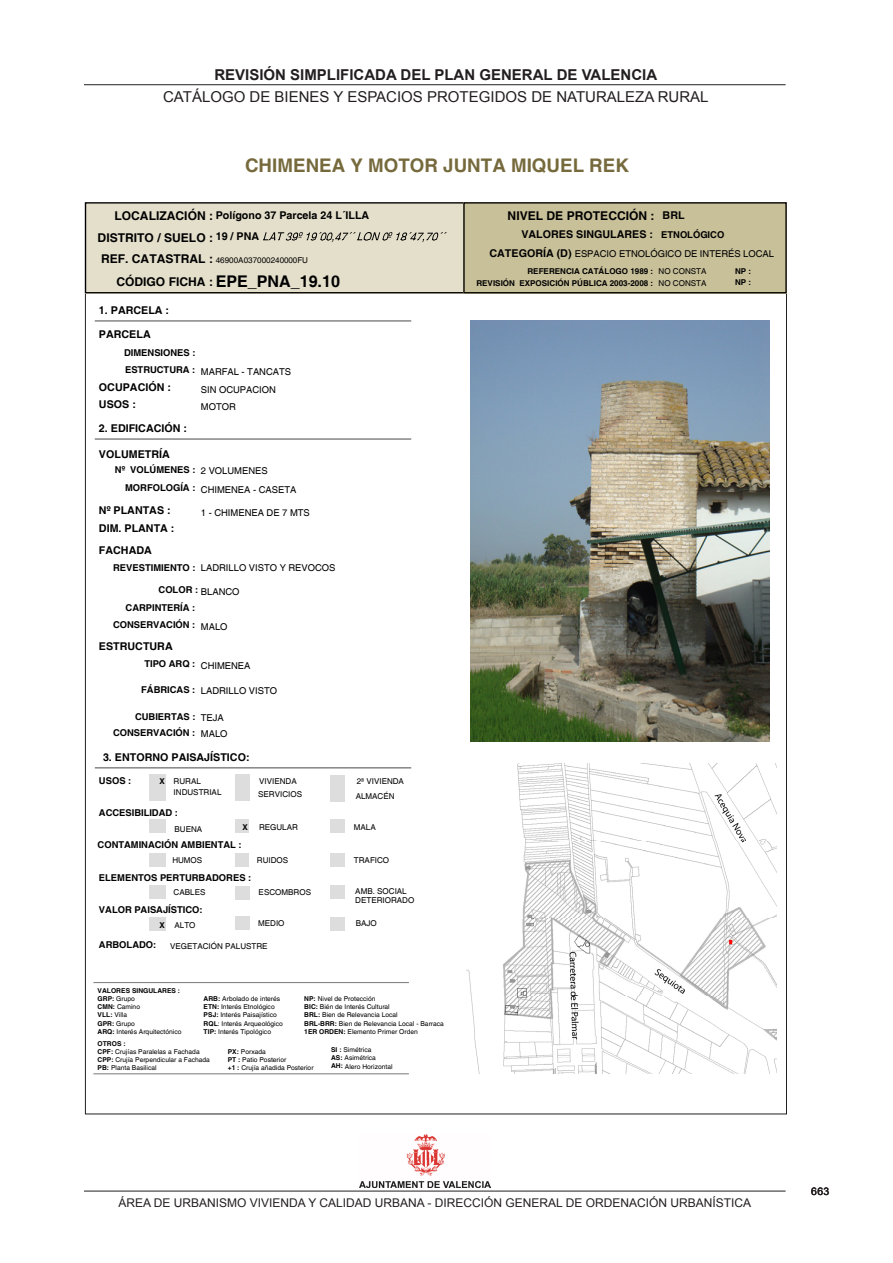
<style>
.page{position:relative;width:893px;height:1263px;background:#fff}
.page>*{position:absolute;margin:0;border:0;box-sizing:border-box;transform-origin:0 0}
.t1{font:700 18.75px "Helvetica";color:#766a3d}
.t2{font:700 16.05px "Helvetica";color:#000}
.t3{font:15px "Arial";color:#231f20}
.t4{font:700 15px "Arial";color:#231f20}
.t5{font:700 12.15px "Helvetica";color:#000}
.t6{font:12px "Arial";color:#231f20}
.t7{font:700 10.65px/17.4px "Helvetica";color:#000}
.t8{font:10.5px "Arial";color:#231f20}
.t9{font:9.45px/20.2px "Helvetica";color:#000}
.t10{font:700 9.45px/16px "Helvetica";letter-spacing:-.005em;color:#000}
.t11{font:8.1px/9.3px "Helvetica";color:#000}
.t12{font:700 8.1px/10.8px "Helvetica";letter-spacing:.005em;color:#000}
.t13{font:6.75px/8.1px "Helvetica";color:#000}
.t14{font:700 6.75px "Helvetica";letter-spacing:.005em;color:#000}
.s1{font-size:12.15px}
.s2{font-size:10.65px}
.s3{font-weight:700;font-size:12.15px}
.s4{font-weight:700}
.s5{font-weight:400}
.s6{font-weight:700;font-size:10.65px}
.s7{font-size:9.45px}
</style>
<div class="page">
<hr style="left:84px;top:84px;width:702px;height:1px;background:#231f20">
<hr style="left:84px;top:1191px;width:702px;height:1px;background:#231f20">
<img style="left:359px;top:1134px;width:131px;height:53px">
<img style="left:471px;top:321px;width:299px;height:420px">
<img style="left:467px;top:764px;width:310px;height:310px">
<hr style="left:95px;top:320px;width:316px;height:2px;background:#777">
<hr style="left:95px;top:767px;width:316px;height:1px;background:#777">
<div style="left:149px;top:774px;width:16px;height:13px;background:#ddd"></div>
<div style="left:149px;top:787px;width:16px;height:14px;background:#ddd"></div>
<div style="left:235px;top:787px;width:15px;height:14px;background:#ddd"></div>
<div style="left:330px;top:789px;width:15px;height:13px;background:#ddd"></div>
<div style="left:149px;top:819px;width:16px;height:14px;background:#ddd"></div>
<div style="left:235px;top:819px;width:14px;height:14px;background:#ddd"></div>
<div style="left:330px;top:819px;width:15px;height:14px;background:#ddd"></div>
<div style="left:149px;top:853px;width:16px;height:13px;background:#ddd"></div>
<div style="left:235px;top:853px;width:14px;height:13px;background:#ddd"></div>
<div style="left:330px;top:853px;width:15px;height:13px;background:#ddd"></div>
<div style="left:149px;top:885px;width:16px;height:14px;background:#ddd"></div>
<div style="left:235px;top:886px;width:15px;height:14px;background:#ddd"></div>
<div style="left:330px;top:885px;width:15px;height:14px;background:#ddd"></div>
<div style="left:149px;top:917px;width:16px;height:14px;background:#ddd"></div>
<div style="left:235px;top:916px;width:15px;height:13px;background:#ddd"></div>
<div style="left:330px;top:917px;width:15px;height:14px;background:#ddd"></div>
<div style="left:235px;top:774px;width:15px;height:13px;background:#ddd"></div>
<div style="left:330px;top:775px;width:15px;height:14px;background:#ddd"></div>
<hr style="left:95px;top:438px;width:316px;height:2px;background:#777">
<hr style="left:93px;top:982px;width:316px;height:1px;background:#777">
<hr style="left:93px;top:1073px;width:316px;height:1px;background:#777">
<div style="left:85px;top:202px;width:380px;height:91px;background:#e4dfcb"></div>
<div style="left:85px;top:202px;width:380px;height:91px;border:1px solid #000"></div>
<div style="left:463px;top:202px;width:324px;height:91px;background:#c8c099"></div>
<div style="left:463px;top:202px;width:324px;height:91px;border:1px solid #000"></div>
<img style="left:263px;top:232px;width:183px;height:11px">
<h3 class="t4" style="left:214px;top:65px;width:444px">REVISIÓN SIMPLIFICADA DEL PLAN GENERAL DE VALENCIA</h3>
<h3 class="t3" style="left:163px;top:87px;width:547px">CATÁLOGO DE BIENES Y ESPACIOS PROTEGIDOS DE NATURALEZA RURAL</h3>
<p class="t1" style="left:245px;top:154px;width:385px">CHIMENEA Y MOTOR JUNTA MIQUEL REK</p>
<p class="t7" style="left:114px;top:207px;width:256px"><span class="s1">LOCALIZACIÓN :</span> Polígono 37 Parcela 24 L´ILLA</p>
<p class="t5" style="left:98px;top:230px;width:163px">DISTRITO / SUELO : <span class="s2">19 / PNA</span></p>
<p class="t11" style="left:101px;top:256px;width:209px"><span class="s3">REF. CATASTRAL :</span> 46900A037000240000FU</p>
<p class="t5" style="left:116px;top:274px;width:98px">CÓDIGO FICHA :</p>
<p class="t2" style="left:216px;top:272px;width:126px">EPE_PNA_19.10</p>
<p class="t7" style="left:99px;top:302px;width:72px">1. PARCELA :</p>
<p class="t7" style="left:99px;top:326px;width:53px">PARCELA</p>
<p class="t9" style="left:125px;top:361px;width:167px"><span class="s4">ESTRUCTURA :</span> MARFAL - TANCATS</p>
<p class="t10" style="left:124px;top:345px;width:73px">DIMENSIONES :</p>
<p class="t7" style="left:99px;top:379px;width:74px">OCUPACIÓN :<br>USOS :</p>
<p class="t7" style="left:99px;top:420px;width:90px">2. EDIFICACIÓN :</p>
<p class="t9" style="left:201px;top:380px;width:77px">SIN OCUPACION</p>
<p class="t9" style="left:201px;top:396px;width:36px">MOTOR</p>
<p class="t7" style="left:99px;top:446px;width:72px">VOLUMETRÍA</p>
<p class="t9" style="left:125px;top:459px;width:173px;text-indent:-10px"><span class="s4">Nº VOLÚMENES :</span> 2 VOLUMENES<br><sup>MORFOLOGÍA</sup> <sup>:</sup> CHIMENEA - CASETA</p>
<p class="t7" style="left:99px;top:502px;width:73px">Nº PLANTAS :</p>
<p class="t9" style="left:201px;top:502px;width:110px">1 - CHIMENEA DE 7 MTS</p>
<p class="t7" style="left:99px;top:520px;width:77px">DIM. PLANTA :</p>
<p class="t7" style="left:99px;top:542px;width:54px">FACHADA</p>
<p class="t9" style="left:113px;top:557px;width:224px"><span class="s4">REVESTIMIENTO :</span> LADRILLO VISTO Y REVOCOS</p>
<p class="t10" style="left:159px;top:582px;width:82px">COLOR : <span class="s5">BLANCO</span></p>
<p class="t10" style="left:126px;top:600px;width:71px">CARPINTERÍA :</p>
<p class="t10" style="left:113px;top:617px;width:84px">CONSERVACIÓN :</p>
<p class="t7" style="left:99px;top:638px;width:75px">ESTRUCTURA</p>
<p class="t10" style="left:144px;top:656px;width:108px">TIPO ARQ : <span class="s5">CHIMENEA</span></p>
<p class="t9" style="left:141px;top:681px;width:137px"><sup>FÁBRICAS</sup> <sup>:</sup> LADRILLO VISTO</p>
<p class="t10" style="left:113px;top:709px;width:116px;text-indent:22px">CUBIERTAS : <span class="s5">TEJA<br></span>CONSERVACIÓN : <span class="s5">MALO</span></p>
<p class="t9" style="left:201px;top:616px;width:28px">MALO</p>
<p class="t7" style="left:103px;top:749px;width:148px">3. ENTORNO PAISAJÍSTICO:</p>
<p class="t10" style="left:99px;top:773px;width:34px">USOS :</p>
<p class="t11" style="left:174px;top:776px;width:49px;line-height:10.6px">RURAL<br>INDUSTRIAL</p>
<p class="t12" style="left:159px;top:776px;width:7px">X</p>
<p class="t10" style="left:99px;top:805px;width:81px">ACCESIBILIDAD :</p>
<p class="t11" style="left:259px;top:777px;width:39px">VIVIENDA</p>
<p class="t11" style="left:357px;top:777px;width:49px">2ª VIVIENDA</p>
<p class="t11" style="left:258px;top:790px;width:45px">SERVICIOS</p>
<p class="t11" style="left:356px;top:791px;width:40px">ALMACÉN</p>
<p class="t11" style="left:174px;top:825px;width:29px">BUENA</p>
<p class="t12" style="left:243px;top:822px;width:7px">X</p>
<p class="t11" style="left:259px;top:822px;width:40px">REGULAR</p>
<p class="t11" style="left:354px;top:822px;width:23px">MALA</p>
<p class="t11" style="left:172px;top:856px;width:31px">HUMOS</p>
<p class="t11" style="left:257px;top:856px;width:33px">RUIDOS</p>
<p class="t11" style="left:354px;top:856px;width:37px">TRAFICO</p>
<p class="t11" style="left:174px;top:888px;width:33px">CABLES</p>
<p class="t11" style="left:259px;top:888px;width:54px">ESCOMBROS</p>
<p class="t11" style="left:159px;top:920px;width:38px"><span class="s4">X</span> ALTO</p>
<p class="t11" style="left:258px;top:919px;width:28px">MEDIO</p>
<p class="t11" style="left:356px;top:919px;width:23px">BAJO</p>
<p class="t10" style="left:98px;top:837px;width:146px">CONTAMINACIÓN AMBIENTAL :</p>
<p class="t10" style="left:99px;top:870px;width:154px">ELEMENTOS PERTURBADORES :</p>
<p class="t11" style="left:355px;top:887px;width:61px">AMB. SOCIAL<br>DETERIORADO</p>
<p class="t10" style="left:99px;top:902px;width:105px">VALOR PAISAJÍSTICO:</p>
<p class="t10" style="left:99px;top:937px;width:59px">ARBOLADO:</p>
<p class="t11" style="left:170px;top:942px;width:99px">VEGETACIÓN PALUSTRE</p>
<p class="t14" style="left:98px;top:987px;width:84px">VALORES SINGULARES :</p>
<p class="t13" style="left:98px;top:995px;width:85px"><span class="s4">GRP:</span> Grupo<br><span class="s4">CMN:</span> Camino<br><span class="s4">VLL:</span> Villa<br><span class="s4">GPR:</span> Grupo<br><span class="s4">ARQ:</span> Interés Arquitectónico</p>
<p class="t13" style="left:204px;top:995px;width:81px"><span class="s4">ARB:</span> Arbolado de interés<br><span class="s4">ETN:</span> Interés Etnológico<br><span class="s4">PSJ:</span> Interés Paisajístico<br><span class="s4">RQL</span>: Interés Arqueológico<br><span class="s4">TIP:</span> Interés Tipológico</p>
<p class="t13" style="left:304px;top:995px;width:141px"><span class="s4">NP:</span> Nivel de Protección<br><span class="s4">BIC:</span> Bién de Interés Cultural<br><span class="s4">BRL:</span> Bien de Relevancia Local<br><span class="s4">BRL-BRR:</span> Bien de Relevancia Local - Barraca<br><span class="s4">1ER ORDEN:</span> Elemento Primer Orden</p>
<p class="t13" style="left:331px;top:1046px;width:63px"><span class="s4">SI :</span> Simétrica<br><span class="s4">AS:</span> Asimétrica<br><span class="s4">AH:</span> Alero Horizontal</p>
<p class="t14" style="left:98px;top:1039px;width:30px">OTROS :</p>
<p class="t13" style="left:98px;top:1047px;width:114px"><span class="s4">CPF:</span> Crujías Paralelas a Fachada<br><span class="s4">CPP:</span> Crujía Perpendicular a Fachada<br><span class="s4">PB:</span> Planta Basilical</p>
<p class="t13" style="left:228px;top:1047px;width:87px"><span class="s4">PX:</span> Porxada<br><span class="s4">PT :</span> Patio Posterior<br><span class="s4">+1 :</span> Crujía añadida Posterior</p>
<p class="t5" style="left:508px;top:209px;width:178px">NIVEL DE PROTECCIÓN : <span class="s2">BRL</span></p>
<p class="t9" style="left:489px;top:243px;width:286px"><span class="s6">CATEGORÍA (D)</span> ESPACIO ETNOLÓGICO DE INTERÉS LOCAL</p>
<p class="t12" style="left:476px;top:278px;width:232px">REVISIÓN EXPOSICIÓN PÚBLICA 2003-2008 : <span class="s5">NO CONSTA</span></p>
<p class="t7" style="left:521px;top:226px;width:204px">VALORES SINGULARES : <span class="s7">ETNOLÓGICO</span></p>
<p class="t12" style="left:527px;top:266px;width:180px">REFERENCIA CATÁLOGO 1989 : <span class="s5">NO CONSTA</span></p>
<p class="t12" style="left:735px;top:266px;width:18px">NP :<br>NP :</p>
<h3 class="t6" style="left:118px;top:1195px;width:634px">ÁREA DE URBANISMO VIVIENDA Y CALIDAD URBANA - DIRECCIÓN GENERAL DE ORDENACIÓN URBANÍSTICA</h3>
<h3 class="t8" style="left:811px;top:1184px;width:19px">663</h3>
</div>
